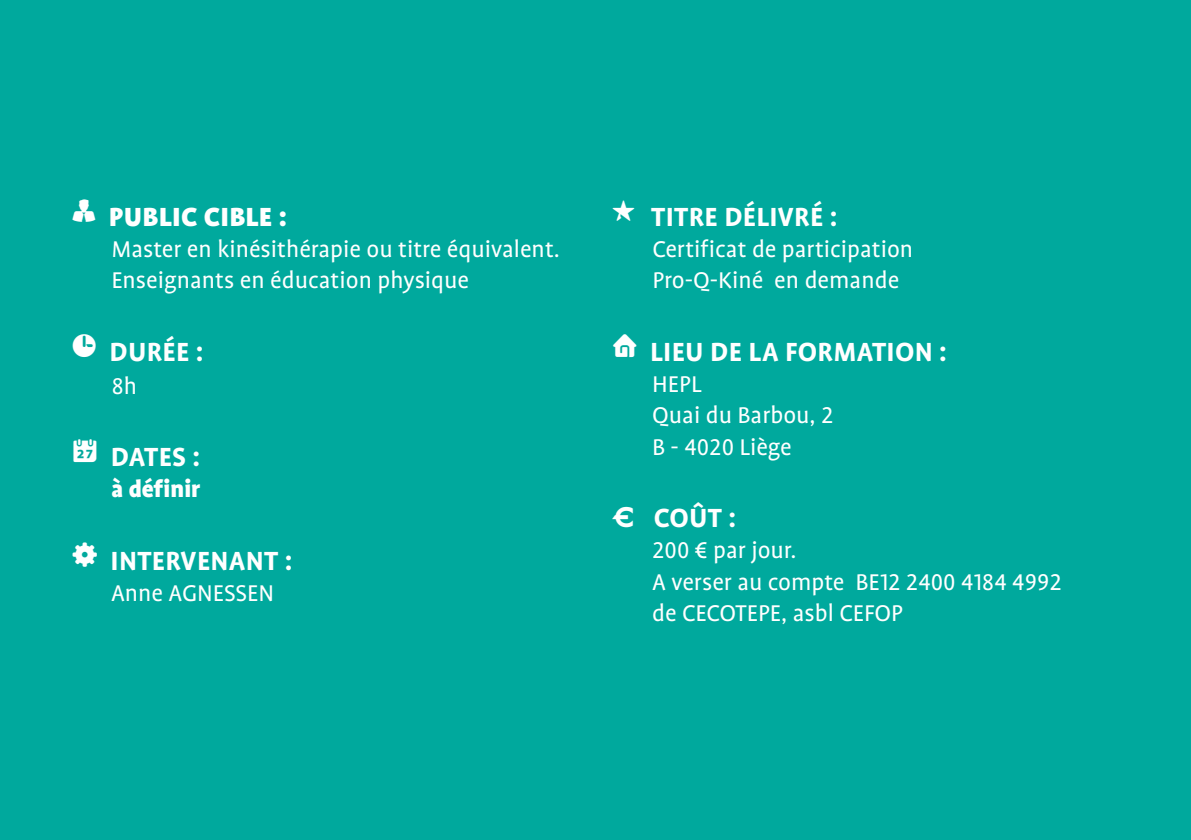
<style>
.page{position:relative;width:1191px;height:840px;background:#fff}
.page>*{position:absolute;margin:0;border:0;box-sizing:border-box;transform-origin:0 0}
.t1{font:700 30px "Profile OT";letter-spacing:.01em;color:#fff}
.t2{font:900 30px "Profile OT";letter-spacing:.01em;color:#fff}
.t3{font:26px/31.2px "Profile OT";color:#fff}
.t4{font:900 26px "Profile OT";color:#fff}
.s1{font-family:"Breezi Icon Set";font-weight:400}
.s2{font-family:"P22 Euros";font-weight:400}
</style>
<div class="page">
<div style="left:0;top:0;width:1191px;height:839px;background:#00a99d"></div>
<p class="t2" style="left:72px;top:200px;width:217px"><span class="s1">u</span> PUBLIC CIBLE :</p>
<p class="t3" style="left:111px;top:234px;width:450px">Master en kinésithérapie ou titre équivalent.<br>Enseignants en éducation physique</p>
<p class="t1" style="left:72px;top:334px;width:133px"><span class="s1">c</span> DURÉE :</p>
<p class="t3" style="left:111px;top:370px;width:27px">8h</p>
<p class="t1" style="left:72px;top:440px;width:130px"><span class="s1">C</span> DATES :</p>
<p class="t4" style="left:111px;top:474px;width:90px">à définir</p>
<p class="t1" style="left:72px;top:543px;width:222px"><span class="s1">E</span> INTERVENANT :</p>
<p class="t3" style="left:111px;top:577px;width:164px">Anne AGNESSEN</p>
<p class="t1" style="left:612px;top:200px;width:226px"><span class="s1">s</span> TITRE DÉLIVRÉ :</p>
<p class="t3" style="left:652px;top:234px;width:262px">Certificat de participation<br>Pro-Q-Kiné en demande</p>
<p class="t1" style="left:612px;top:334px;width:336px"><span class="s1">h</span> LIEU DE LA FORMATION :</p>
<p class="t3" style="left:652px;top:369px;width:183px">HEPL<br>Quai du Barbou, 2<br>B - 4020 Liège</p>
<p class="t1" style="left:612px;top:501px;width:125px"><span class="s2">X</span> COÛT :</p>
<p class="t3" style="left:652px;top:535px;width:411px">200 € par jour.<br>A verser au compte BE12 2400 4184 4992 de CECOTEPE, asbl CEFOP</p>
</div>
